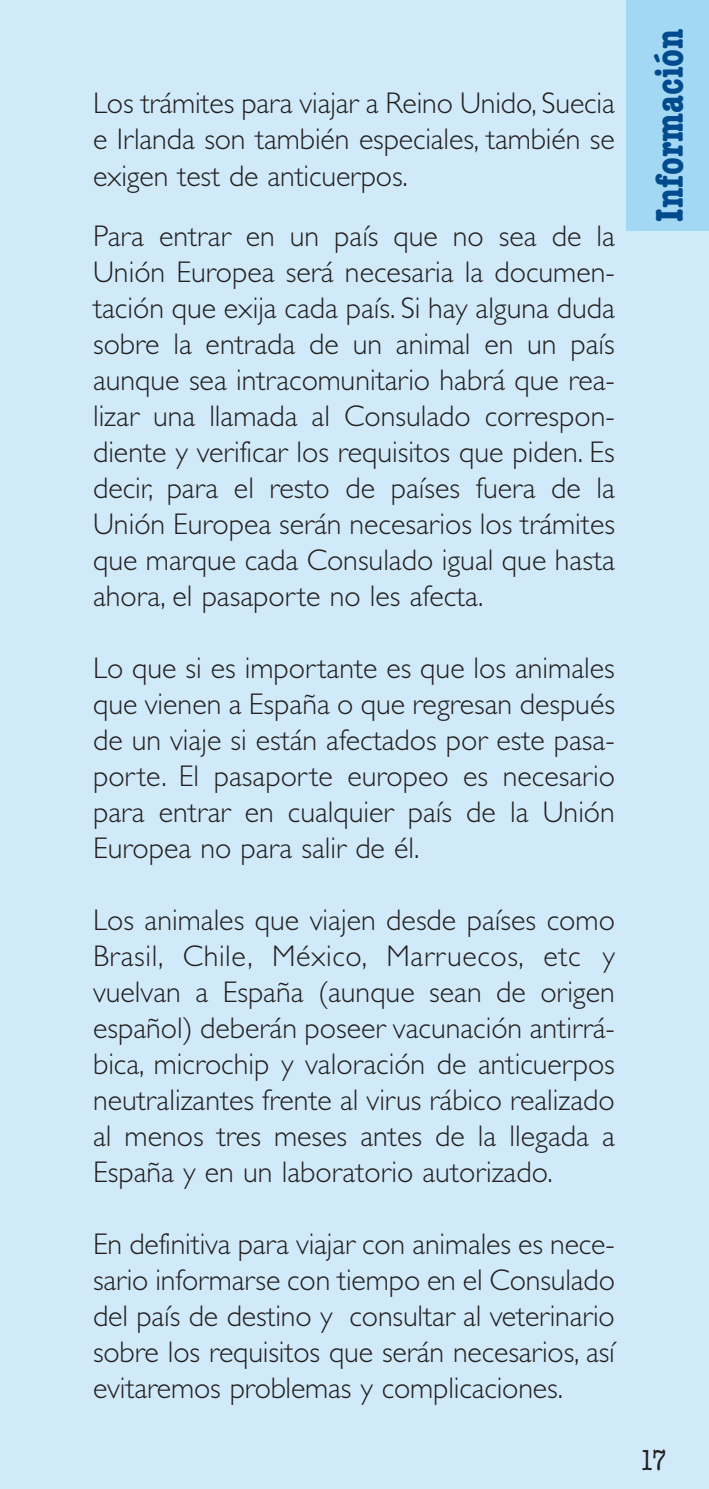
<style>
.page{position:relative;width:709px;height:1489px;background:#fff}
.page>*{position:absolute;margin:0;border:0;box-sizing:border-box;transform-origin:0 0}
.t1{font:700 condensed 40px "American Typewriter";color:#004a8d}
.t2{font:300 30px/36px "Gill Sans";color:#231f20;text-align:justify}
.t3{font:condensed 30px "American Typewriter";color:#231f20}
</style>
<div class="page">
<div style="left:0;top:0;width:709px;height:1488px;background:#d0eaf9"></div>
<div style="left:626px;top:0;width:83px;height:230px;background:#a3d8f4"></div>
<p class="t2" style="left:93px;top:85px;width:523px">Los trámites para viajar a Reino Unido, Suecia e Irlanda son también especiales, también se exigen test de anticuerpos.</p>
<p class="t2" style="left:93px;top:217px;width:523px">Para entrar en un país que no sea de la Unión Europea será necesaria la documen&shy;tación que exija cada país. Si hay alguna duda sobre la entrada de un animal en un país aunque sea intracomunitario habrá que rea&shy;lizar una llamada al Consulado correspon&shy;diente y verificar los requisitos que piden. Es decir, para el resto de países fuera de la Unión Europea serán necesarios los trámites que marque cada Consulado igual que hasta ahora, el pasaporte no les afecta.</p>
<p class="t2" style="left:93px;top:649px;width:523px">Lo que si es importante es que los animales que vienen a España o que regresan después de un viaje si están afectados por este pasa&shy;porte. El pasaporte europeo es necesario para entrar en cualquier país de la Unión Europea no para salir de él.</p>
<p class="t2" style="left:93px;top:901px;width:523px">Los animales que viajen desde países como Brasil, Chile, México, Marruecos, etc y vuelvan a España (aunque sean de origen español) deberán poseer vacunación antirrá&shy;bica, microchip y valoración de anticuerpos neutralizantes frente al virus rábico realizado al menos tres meses antes de la llegada a España y en un laboratorio autorizado.</p>
<p class="t2" style="left:93px;top:1225px;width:523px">En definitiva para viajar con animales es nece&shy;sario informarse con tiempo en el Consulado del país de destino y consultar al veterinario sobre los requisitos que serán necesarios, así evitaremos problemas y complicaciones.</p>
<h1 class="t1" style="left:645px;top:222px;width:194px;rotate:-90deg">Información</h1>
<p class="t3" style="left:639px;top:1442px;width:29px">17</p>
</div>
